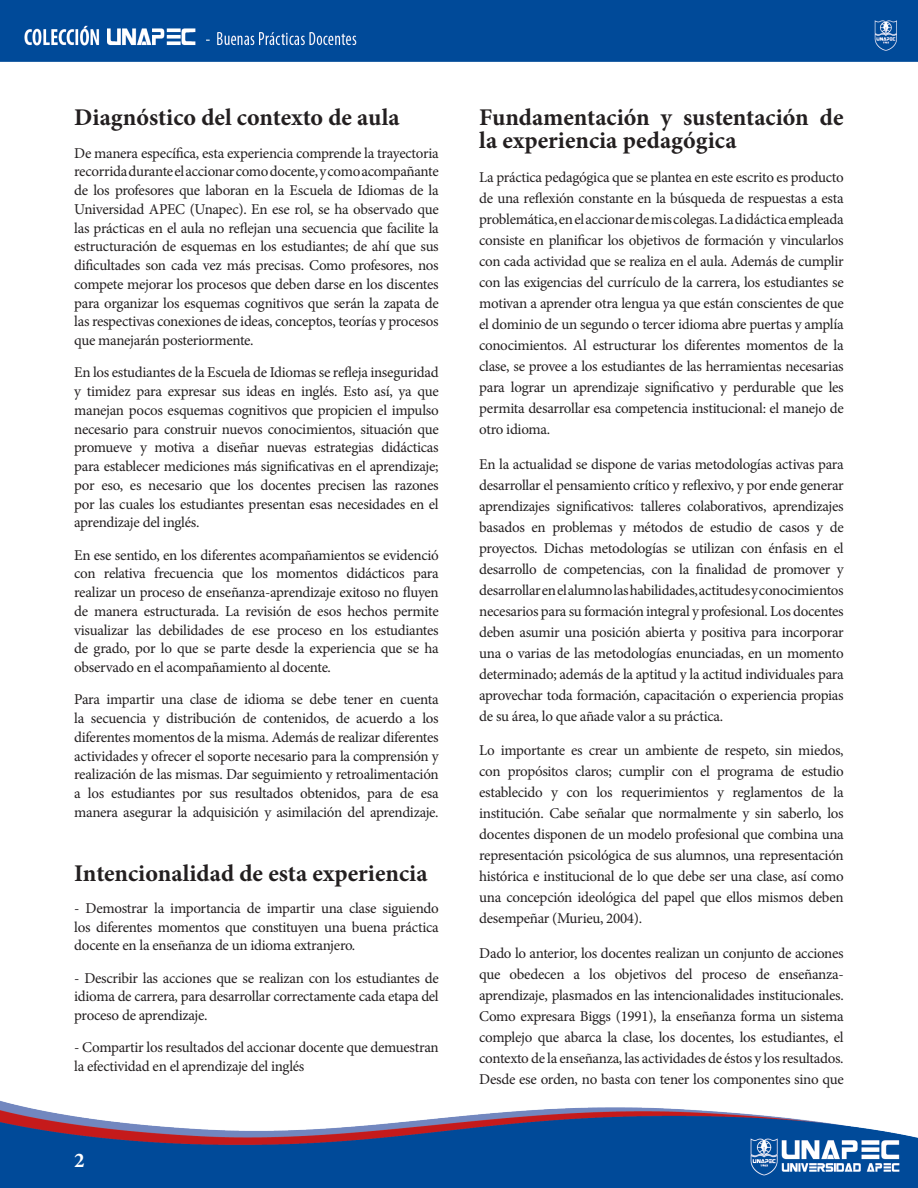
<style>
.page{position:relative;width:918px;height:1188px;background:#fff}
.page>*{position:absolute;margin:0;border:0;box-sizing:border-box;transform-origin:0 0}
.titulo{font:700 24px/22.5px "Minion Pro";color:#231f20}
.t1{font:700 21px "Minion Pro";color:#fff}
.t2{font:15px/21px "Minion Pro";letter-spacing:-.02em;color:#231f20;text-align:justify}
</style>
<div class="page">
<img style="left:0;top:0;width:918px;height:1188px">
<p class="titulo" style="left:74px;top:106px;width:327px">Diagnóstico del contexto de aula</p>
<p class="t2" style="left:74px;top:144px;width:366px;line-height:18.8px">De manera específica, esta experiencia comprende la trayectoria recorrida durante el accionar como docente, y como acompañante de los profesores que laboran en la Escuela de Idiomas de la Universidad APEC (Unapec). En ese rol, se ha observado que las prácticas en el aula no reflejan una secuencia que facilite la estructuración de esquemas en los estudiantes; de ahí que sus dificultades son cada vez más precisas. Como profesores, nos compete mejorar los procesos que deben darse en los discentes para organizar los esquemas cognitivos que serán la zapata de las respectivas conexiones de ideas, conceptos, teorías y procesos que manejarán posteriormente.</p>
<p class="t2" style="left:74px;top:363px;width:366px;line-height:18.8px">En los estudiantes de la Escuela de Idiomas se refleja inseguridad y timidez para expresar sus ideas en inglés. Esto así, ya que manejan pocos esquemas cognitivos que propicien el impulso necesario para construir nuevos conocimientos, situación que promueve y motiva a diseñar nuevas estrategias didácticas para establecer mediciones más significativas en el aprendizaje; por eso, es necesario que los docentes precisen las razones por las cuales los estudiantes presentan esas necesidades en el aprendizaje del inglés.</p>
<p class="t2" style="left:74px;top:546px;width:366px;line-height:18.8px">En ese sentido, en los diferentes acompañamientos se evidenció con relativa frecuencia que los momentos didácticos para realizar un proceso de enseñanza-aprendizaje exitoso no fluyen de manera estructurada. La revisión de esos hechos permite visualizar las debilidades de ese proceso en los estudiantes de grado, por lo que se parte desde la experiencia que se ha observado en el acompañamiento al docente.</p>
<p class="t2" style="left:74px;top:690px;width:366px;line-height:18.8px">Para impartir una clase de idioma se debe tener en cuenta la secuencia y distribución de contenidos, de acuerdo a los diferentes momentos de la misma. Además de realizar diferentes actividades y ofrecer el soporte necesario para la comprensión y realización de las mismas. Dar seguimiento y retroalimentación a los estudiantes por sus resultados obtenidos, para de esa manera asegurar la adquisición y asimilación del aprendizaje.</p>
<p class="titulo" style="left:74px;top:861px;width:355px">Intencionalidad de esta experiencia</p>
<p class="t2" style="left:74px;top:899px;width:366px;line-height:18.8px">- Demostrar la importancia de impartir una clase siguiendo los diferentes momentos que constituyen una buena práctica docente en la enseñanza de un idioma extranjero.</p>
<p class="t2" style="left:74px;top:969px;width:366px;line-height:18.8px">- Describir las acciones que se realizan con los estudiantes de idioma de carrera, para desarrollar correctamente cada etapa del proceso de aprendizaje.</p>
<p class="t2" style="left:74px;top:1038px;width:366px;line-height:18.8px">- Compartir los resultados del accionar docente que demuestran la efectividad en el aprendizaje del inglés</p>
<h2 class="t1" style="left:74px;top:1146px;width:12px">2</h2>
<p class="titulo" style="left:479px;top:106px;width:366px">Fundamentación y sustentación de la experiencia pedagógica</p>
<p class="t2" style="left:479px;top:167px;width:366px">La práctica pedagógica que se plantea en este escrito es producto de una reflexión constante en la búsqueda de respuestas a esta problemática, en el accionar de mis colegas. La didáctica empleada consiste en planificar los objetivos de formación y vincularlos con cada actividad que se realiza en el aula. Además de cumplir con las exigencias del currículo de la carrera, los estudiantes se motivan a aprender otra lengua ya que están conscientes de que el dominio de un segundo o tercer idioma abre puertas y amplía conocimientos. Al estructurar los diferentes momentos de la clase, se provee a los estudiantes de las herramientas necesarias para lograr un aprendizaje significativo y perdurable que les permita desarrollar esa competencia institucional: el manejo de otro idioma.</p>
<p class="t2" style="left:479px;top:454px;width:366px">En la actualidad se dispone de varias metodologías activas para desarrollar el pensamiento crítico y reflexivo, y por ende generar aprendizajes significativos: talleres colaborativos, aprendizajes basados en problemas y métodos de estudio de casos y de proyectos. Dichas metodologías se utilizan con énfasis en el desarrollo de competencias, con la finalidad de promover y desarrollar en el alumno las habilidades, actitudes y conocimientos necesarios para su formación integral y profesional. Los docentes deben asumir una posición abierta y positiva para incorporar una o varias de las metodologías enunciadas, en un momento determinado; además de la aptitud y la actitud individuales para aprovechar toda formación, capacitación o experiencia propias de su área, lo que añade valor a su práctica.</p>
<p class="t2" style="left:479px;top:740px;width:366px">Lo importante es crear un ambiente de respeto, sin miedos, con propósitos claros; cumplir con el programa de estudio establecido y con los requerimientos y reglamentos de la institución. Cabe señalar que normalmente y sin saberlo, los docentes disponen de un modelo profesional que combina una representación psicológica de sus alumnos, una representación histórica e institucional de lo que debe ser una clase, así como una concepción ideológica del papel que ellos mismos deben desempeñar (Murieu, 2004).</p>
<p class="t2" style="left:479px;top:943px;width:366px">Dado lo anterior, los docentes realizan un conjunto de acciones que obedecen a los objetivos del proceso de enseñanza&shy;aprendizaje, plasmados en las intencionalidades institucionales.<br>Como expresara Biggs (1991), la enseñanza forma un sistema complejo que abarca la clase, los docentes, los estudiantes, el contexto de la enseñanza, las actividades de éstos y los resultados.<br>Desde ese orden, no basta con tener los componentes sino que</p>
</div>
